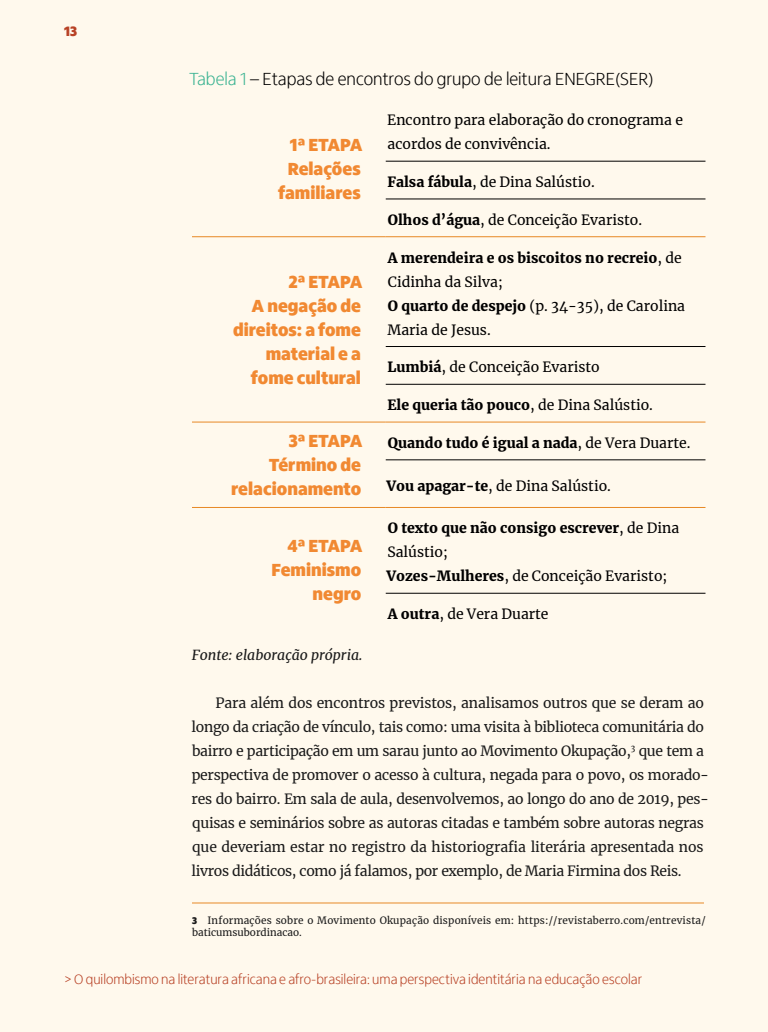
<style>
.page{position:relative;width:768px;height:1032px;background:#fff9ed}
.page>*{position:absolute;margin:0;border:0;box-sizing:border-box;transform-origin:0 0}
.t1{font:900 18px/24px "Itau Display";color:#f18932;text-align:right}
.t2{font:300 18px "Itau Display";color:#000}
.t3{font:14px/24px "Merriweather";letter-spacing:-.02em;color:#1a1a1a}
.t4{font:14px/24px "Merriweather";color:#000}
.t5{font:900 14px/24px "Merriweather";color:#000}
.t6{font:300 14px "Itau Display";color:#b84226}
.t7{font:italic 14px "Merriweather";color:#1a1a1a}
.t8{font:900 14px "Itau Display";color:#b84226}
.t9{font:10px/12px "Merriweather";letter-spacing:.02em;color:#1a1a1a}
.s1{color:#3bb392}
.s2{font-weight:900}
.s3{font-weight:400}
.s4{font-family:"Itau Display";font-weight:900}
</style>
<div class="page">
<hr style="left:192px;top:236px;width:194px;height:1px;background:#e78925">
<hr style="left:386px;top:236px;width:320px;height:1px;background:#e78925">
<hr style="left:192px;top:422px;width:194px;height:1px;background:#e78925">
<hr style="left:386px;top:422px;width:320px;height:1px;background:#e78925">
<hr style="left:192px;top:507px;width:194px;height:1px;background:#e78925">
<hr style="left:386px;top:507px;width:320px;height:1px;background:#e78925">
<hr style="left:386px;top:161px;width:320px;height:1px;background:#000">
<hr style="left:386px;top:198px;width:320px;height:1px;background:#000">
<hr style="left:386px;top:346px;width:320px;height:1px;background:#000">
<hr style="left:386px;top:384px;width:320px;height:1px;background:#000">
<hr style="left:386px;top:459px;width:320px;height:1px;background:#000">
<hr style="left:386px;top:593px;width:320px;height:1px;background:#000">
<hr style="left:192px;top:902px;width:512px;height:1px;background:#e78927">
<p class="t8" style="left:64px;top:23px;width:15px">13</p>
<p class="t2" style="left:189px;top:69px;width:466px"><span class="s1">Tabela 1</span> – Etapas de encontros do grupo de leitura ENEGRE(SER)</p>
<p class="t1" style="left:278px;top:133px;width:86px">1ª ETAPA<br>Relações familiares</p>
<p class="t1" style="left:233px;top:270px;width:131px">2ª ETAPA<br>A negação de direitos: a fome material e a fome cultural</p>
<p class="t4" style="left:387px;top:108px;width:297px">Encontro para elaboração do cronograma e acordos de convivência.</p>
<p class="t4" style="left:387px;top:169px;width:209px"><span class="s2">Falsa fábula</span>, de Dina Salústio.</p>
<p class="t4" style="left:388px;top:207px;width:256px"><span class="s2">Olhos d’água</span>, de Conceição Evaristo.</p>
<p class="t4" style="left:388px;top:245px;width:299px"><span class="s2">A merendeira e os biscoitos no recreio</span>, de<br>Cidinha da Silva;<br><span class="s2">O quarto de despejo</span> (p. 34-35), de Carolina<br>Maria de Jesus.</p>
<p class="t4" style="left:388px;top:355px;width:214px"><span class="s2">Lumbiá</span>, de Conceição Evaristo</p>
<p class="t5" style="left:387px;top:393px;width:267px">Ele queria tão pouco<span class="s3">, de Dina Salústio.</span></p>
<p class="t1" style="left:231px;top:430px;width:133px">3ª ETAPA<br>Término de relacionamento</p>
<p class="t5" style="left:388px;top:430px;width:304px">Quando tudo é igual a nada<span class="s3">, de Vera Duarte.</span></p>
<p class="t4" style="left:386px;top:473px;width:226px"><span class="s2">Vou apagar-te</span>, de Dina Salústio.</p>
<p class="t1" style="left:272px;top:534px;width:92px">4ª ETAPA<br>Feminismo negro</p>
<p class="t5" style="left:386px;top:516px;width:294px">O texto que não consigo escrever<span class="s3">, de Dina<br>Salústio;<br></span>Vozes-Mulheres<span class="s3">, de Conceição Evaristo;</span></p>
<p class="t4" style="left:388px;top:602px;width:162px"><span class="s2">A outra</span>, de Vera Duarte</p>
<p class="t7" style="left:192px;top:645px;width:172px">Fonte: elaboração própria.</p>
<p class="t3" style="left:192px;top:691px;width:519px;text-indent:24px">Para além dos encontros previstos, analisamos outros que se deram ao longo da criação de vínculo, tais como: uma visita à biblioteca comunitária do bairro e participação em um sarau junto ao Movimento Okupação,<sup>3</sup> que tem a perspectiva de promover o acesso à cultura, negada para o povo, os morado&shy;res do bairro. Em sala de aula, desenvolvemos, ao longo do ano de 2019, pes&shy;quisas e seminários sobre as autoras citadas e também sobre autoras negras que deveriam estar no registro da historiografia literária apresentada nos livros didáticos, como já falamos, por exemplo, de Maria Firmina dos Reis.</p>
<p class="t9" style="left:192px;top:914px;width:515px"><span class="s4">3</span> Informações sobre o Movimento Okupação disponíveis em: https://revistaberro.com/entrevista/ baticumsubordinacao.</p>
<p class="t6" style="left:64px;top:971px;width:580px">&gt; O quilombismo na literatura africana e afro-brasileira: uma perspectiva identitária na educação escolar</p>
</div>
